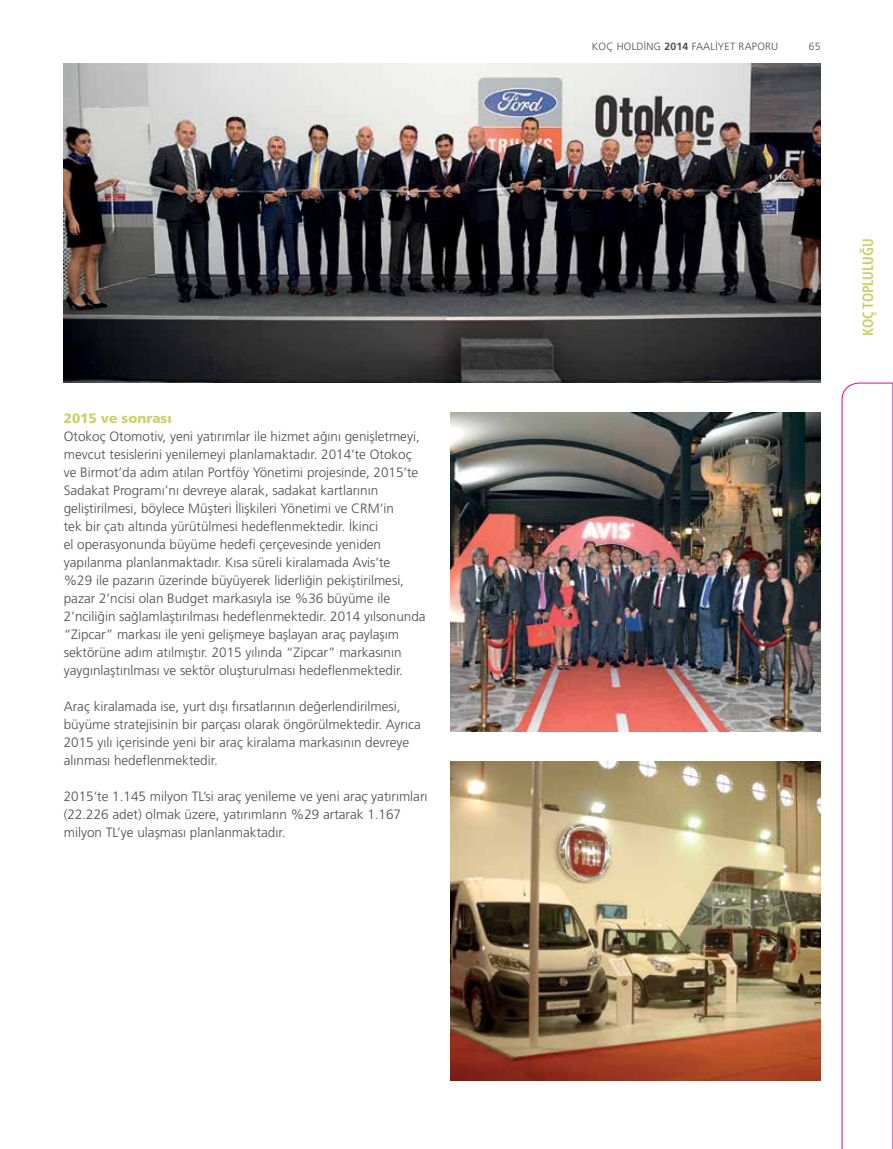
<style>
.page{position:relative;width:893px;height:1149px;background:#fff}
.page>*{position:absolute;margin:0;border:0;box-sizing:border-box;transform-origin:0 0}
.t1{font:700 condensed 15px "Frutiger Neue LTW1 G";color:#c7d267;scale:.95 1}
.t2{font:300 13.5px/18px "Frutiger CE";color:#4d4d4f}
.t3{font:900 13.5px "Frutiger CE";color:#c7d267}
.t4{font:300 10.5px "Frutiger CE";letter-spacing:.02em;color:#4d4d4f}
.s1{font-weight:700}
</style>
<div class="page">
<svg style="left:842px;top:383px;width:51px;height:765px"></svg>
<img style="left:64px;top:64px;width:757px;height:319px">
<img style="left:451px;top:412px;width:370px;height:319px">
<img style="left:451px;top:761px;width:370px;height:319px">
<p class="t3" style="left:64px;top:410px;width:110px">2015 ve sonrası</p>
<p class="t2" style="left:64px;top:427px;width:363px">Otokoç Otomotiv, yeni yatırımlar ile hizmet ağını genişletmeyi, mevcut tesislerini yenilemeyi planlamaktadır. 2014’te Otokoç ve Birmot’da adım atılan Portföy Yönetimi projesinde, 2015’te Sadakat Programı’nı devreye alarak, sadakat kartlarının geliştirilmesi, böylece Müşteri İlişkileri Yönetimi ve CRM’in<br>tek bir çatı altında yürütülmesi hedeflenmektedir. İkinci<br>el operasyonunda büyüme hedefi çerçevesinde yeniden yapılanma planlanmaktadır. Kısa süreli kiralamada Avis’te<br>%29 ile pazarın üzerinde büyüyerek liderliğin pekiştirilmesi, pazar 2’ncisi olan Budget markasıyla ise %36 büyüme ile 2’nciliğin sağlamlaştırılması hedeflenmektedir. 2014 yılsonunda “Zipcar” markası ile yeni gelişmeye başlayan araç paylaşım sektörüne adım atılmıştır. 2015 yılında “Zipcar” markasının yaygınlaştırılması ve sektör oluşturulması hedeflenmektedir.</p>
<p class="t2" style="left:64px;top:697px;width:359px">Araç kiralamada ise, yurt dışı fırsatlarının değerlendirilmesi, büyüme stratejisinin bir parçası olarak öngörülmektedir. Ayrıca 2015 yılı içerisinde yeni bir araç kiralama markasının devreye alınması hedeflenmektedir.</p>
<p class="t2" style="left:64px;top:787px;width:365px">2015’te 1.145 milyon TL’si araç yenileme ve yeni araç yatırımları (22.226 adet) olmak üzere, yatırımların %29 artarak 1.167 milyon TL’ye ulaşması planlanmaktadır.</p>
<p class="t4" style="left:592px;top:41px;width:188px">KOÇ HOLDİNG <span class="s1">2014</span> FAALİYET RAPORU</p>
<p class="t4" style="left:809px;top:41px;width:13px">65</p>
<p class="t1" style="left:859px;top:336px;width:104px;rotate:-90deg">KOÇ TOPLULUĞU</p>
</div>
